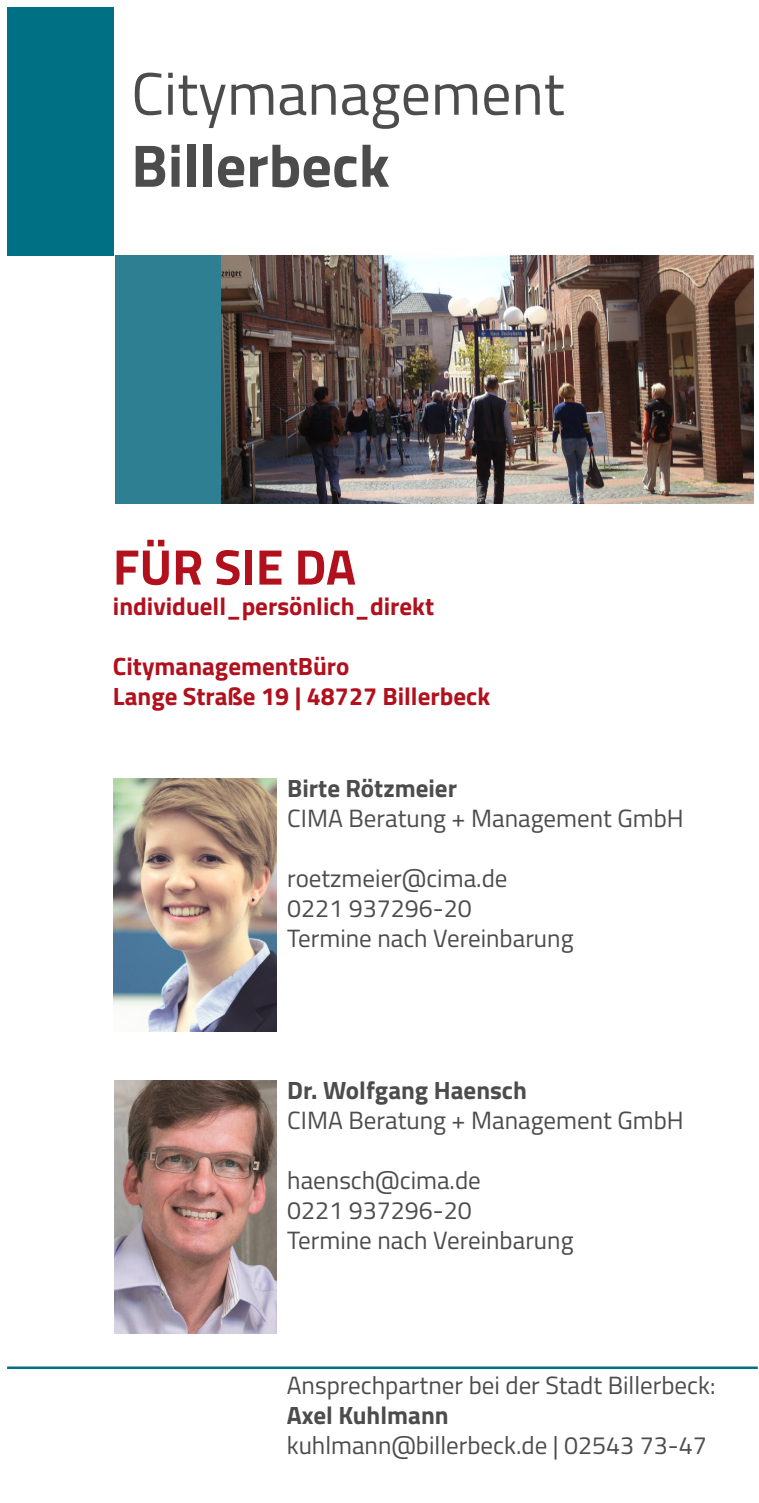
<style>
.page{position:relative;width:759px;height:1503px;background:#fff}
.page>*{position:absolute;margin:0;border:0;box-sizing:border-box;transform-origin:0 0}
.t1{font:60px "Titillium";color:#4d4c4c}
.t2{font:700 60px "Titillium";color:#4d4c4c}
.t3{font:700 50px "Titillium";color:#b1101d}
.t4{font:25px/30px "Titillium";color:#4d4c4c}
.t5{font:700 25px/30px "Titillium";color:#b1101d}
.t6{font:700 25px "Titillium";color:#4d4c4c}
</style>
<div class="page">
<div style="left:7px;top:7px;width:106px;height:248px;background:#007085"></div>
<div style="left:115px;top:255px;width:106px;height:248px;background:#2f7f92"></div>
<img style="left:221px;top:255px;width:532px;height:248px">
<img style="left:113px;top:778px;width:163px;height:253px">
<img style="left:115px;top:1080px;width:161px;height:253px">
<hr style="left:7px;top:1366px;width:750px;height:2px;background:#007085">
<h1 class="t1" style="left:131px;top:50px;width:435px">Citymanagement</h1>
<h1 class="t2" style="left:131px;top:120px;width:260px">Billerbeck</h1>
<h2 class="t3" style="left:113px;top:529px;width:244px">FÜR SIE DA</h2>
<p class="t5" style="left:113px;top:589px;width:323px">individuell_persönlich_direkt</p>
<p class="t5" style="left:113px;top:649px;width:378px">CitymanagementBüro<br>Lange Straße 19 | 48727 Billerbeck</p>
<p class="t6" style="left:287px;top:769px;width:171px">Birte Rötzmeier</p>
<p class="t4" style="left:287px;top:802px;width:397px">CIMA Beratung + Management GmbH</p>
<p class="t4" style="left:287px;top:862px;width:288px">roetzmeier@cima.de<br>0221 937296-20<br>Termine nach Vereinbarung</p>
<p class="t6" style="left:287px;top:1071px;width:241px">Dr. Wolfgang Haensch</p>
<p class="t4" style="left:287px;top:1104px;width:397px">CIMA Beratung + Management GmbH</p>
<p class="t4" style="left:287px;top:1164px;width:288px">haensch@cima.de<br>0221 937296-20<br>Termine nach Vereinbarung</p>
<p class="t4" style="left:286px;top:1369px;width:430px">Ansprechpartner bei der Stadt Billerbeck:</p>
<p class="t6" style="left:286px;top:1396px;width:163px">Axel Kuhlmann</p>
<p class="t4" style="left:286px;top:1429px;width:421px">kuhlmann@billerbeck.de | 02543 73-47</p>
</div>
